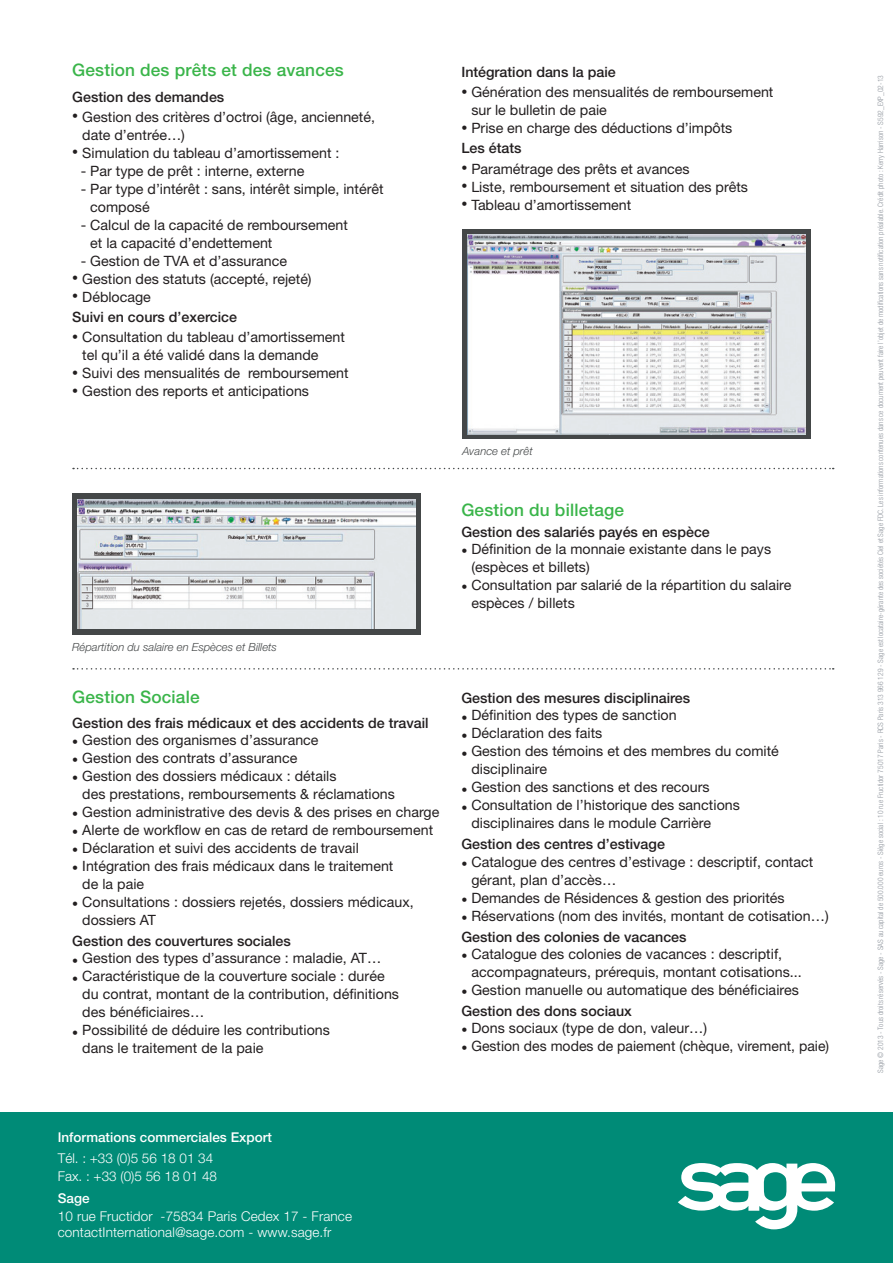
<style>
.page{position:relative;width:893px;height:1263px;background:#fff}
.page>*{position:absolute;margin:0;border:0;box-sizing:border-box;transform-origin:0 0}
.txt_retrait{font:500 17.25px "Helvetica Neue";letter-spacing:.01em;color:#3ab54a}
.txt_retrait-2{font:14.25px/18px "Helvetica Neue";letter-spacing:.005em;color:#231f20}
.txt_retrait-3{font:500 14.25px "Helvetica Neue";color:#231f20}
.t1{font:300 13.5px/16.2px "Helvetica Neue";letter-spacing:.01em;color:#fff}
.t2{font:500 13.5px "Helvetica Neue";color:#fff}
.txt_retrait-4{font:italic 300 11.25px "Helvetica Neue";color:#444748}
.t3{font:300 condensed 7.5px "Helvetica Neue";letter-spacing:.005em;color:#8f959d}
.s1{font-size:12px}
</style>
<div class="page">
<div style="left:0;top:1112px;width:893px;height:151px;background:#008b77"></div>
<svg style="left:678px;top:1163px;width:157px;height:66px"></svg>
<svg style="left:73px;top:468px;width:761px;height:1px"></svg>
<svg style="left:73px;top:668px;width:761px;height:1px"></svg>
<div style="left:462px;top:229px;width:349px;height:210px;background:linear-gradient(to right,#444748,#444748)"></div>
<img style="left:467px;top:235px;width:338px;height:199px">
<svg style="left:72px;top:494px;width:349px;height:141px;background:#585b5c"></svg>
<img style="left:77px;top:500px;width:338px;height:128px">
<p class="txt_retrait" style="left:72px;top:60px;width:273px">Gestion des prêts et des avances</p>
<p class="txt_retrait-3" style="left:72px;top:88px;width:154px">Gestion des demandes</p>
<p class="txt_retrait-2" style="left:82px;top:107px;width:294px;text-indent:-10px"><span class="s1">•</span> Gestion des critères d’octroi (âge, ancienneté, date d’entrée…)</p>
<p class="txt_retrait-2" style="left:72px;top:143px;width:269px"><span class="s1">•</span> Simulation du tableau d’amortissement :</p>
<p class="txt_retrait-2" style="left:81px;top:161px;width:225px">- Par type de prêt : interne, externe</p>
<p class="txt_retrait-2" style="left:90px;top:179px;width:295px;text-indent:-10px">- Par type d’intérêt : sans, intérêt simple, intérêt composé</p>
<p class="txt_retrait-2" style="left:90px;top:215px;width:259px;text-indent:-10px">- Calcul de la capacité de remboursement et la capacité d’endettement</p>
<p class="txt_retrait-2" style="left:81px;top:251px;width:208px">- Gestion de TVA et d’assurance</p>
<p class="txt_retrait-2" style="left:72px;top:269px;width:241px"><span class="s1">•</span> Gestion des statuts (accepté, rejeté)</p>
<p class="txt_retrait-2" style="left:72px;top:287px;width:80px"><span class="s1">•</span> Déblocage</p>
<p class="txt_retrait-3" style="left:72px;top:308px;width:166px">Suivi en cours d’exercice</p>
<p class="txt_retrait-2" style="left:82px;top:328px;width:264px;text-indent:-10px"><span class="s1">•</span> Consultation du tableau d’amortissement tel qu’il a été validé dans la demande</p>
<p class="txt_retrait-2" style="left:72px;top:364px;width:278px"><span class="s1">•</span> Suivi des mensualités de remboursement</p>
<p class="txt_retrait-2" style="left:72px;top:382px;width:238px"><span class="s1">•</span> Gestion des reports et anticipations</p>
<p class="txt_retrait-4" style="left:72px;top:640px;width:206px">Répartition du salaire en Espèces et Billets</p>
<p class="txt_retrait" style="left:72px;top:686px;width:129px">Gestion Sociale</p>
<p class="txt_retrait-3" style="left:72px;top:714px;width:358px">Gestion des frais médicaux et des accidents de travail</p>
<p class="txt_retrait-2" style="left:72px;top:731px;width:248px"><sub>•</sub> Gestion des organismes d’assurance</p>
<p class="txt_retrait-2" style="left:72px;top:749px;width:226px"><sub>•</sub> Gestion des contrats d’assurance</p>
<p class="txt_retrait-2" style="left:82px;top:767px;width:314px;text-indent:-10px"><sub>•</sub> Gestion des dossiers médicaux : détails<br>des prestations, remboursements &amp; réclamations</p>
<p class="txt_retrait-2" style="left:72px;top:803px;width:368px"><sub>•</sub> Gestion administrative des devis &amp; des prises en charge</p>
<p class="txt_retrait-2" style="left:72px;top:821px;width:362px"><sub>•</sub> Alerte de workflow en cas de retard de remboursement</p>
<p class="txt_retrait-2" style="left:72px;top:839px;width:288px"><sub>•</sub> Déclaration et suivi des accidents de travail</p>
<p class="txt_retrait-2" style="left:82px;top:857px;width:313px;text-indent:-10px"><sub>•</sub> Intégration des frais médicaux dans le traitement de la paie</p>
<p class="txt_retrait-2" style="left:82px;top:893px;width:333px;text-indent:-10px"><sub>•</sub> Consultations : dossiers rejetés, dossiers médicaux, dossiers AT</p>
<p class="txt_retrait-3" style="left:72px;top:932px;width:220px">Gestion des couvertures sociales</p>
<p class="txt_retrait-2" style="left:72px;top:949px;width:311px"><sub>•</sub> Gestion des types d’assurance : maladie, AT…</p>
<p class="txt_retrait-2" style="left:82px;top:967px;width:318px;text-indent:-10px"><sub>•</sub> Caractéristique de la couverture sociale : durée du contrat, montant de la contribution, définitions des bénéficiaires…</p>
<p class="txt_retrait-2" style="left:82px;top:1021px;width:249px;text-indent:-10px"><sub>•</sub> Possibilité de déduire les contributions dans le traitement de la paie</p>
<p class="txt_retrait-3" style="left:461px;top:64px;width:156px">Intégration dans la paie</p>
<p class="txt_retrait-2" style="left:471px;top:83px;width:303px;text-indent:-10px"><span class="s1">•</span> Génération des mensualités de remboursement sur le bulletin de paie</p>
<p class="txt_retrait-2" style="left:461px;top:119px;width:272px"><span class="s1">•</span> Prise en charge des déductions d’impôts</p>
<p class="txt_retrait-3" style="left:461px;top:140px;width:62px">Les états</p>
<p class="txt_retrait-2" style="left:461px;top:159px;width:230px"><span class="s1">•</span> Paramétrage des prêts et avances</p>
<p class="txt_retrait-2" style="left:461px;top:177px;width:288px"><span class="s1">•</span> Liste, remboursement et situation des prêts</p>
<p class="txt_retrait-2" style="left:461px;top:195px;width:171px"><span class="s1">•</span> Tableau d’amortissement</p>
<p class="txt_retrait-4" style="left:462px;top:444px;width:72px">Avance et prêt</p>
<p class="txt_retrait" style="left:461px;top:499px;width:164px">Gestion du billetage</p>
<p class="txt_retrait-3" style="left:461px;top:523px;width:250px">Gestion des salariés payés en espèce</p>
<p class="txt_retrait-2" style="left:471px;top:539px;width:301px;text-indent:-10px"><sub>•</sub> Définition de la monnaie existante dans le pays (espèces et billets)</p>
<p class="txt_retrait-2" style="left:471px;top:575px;width:321px;text-indent:-10px"><sub>•</sub> Consultation par salarié de la répartition du salaire espèces / billets</p>
<p class="txt_retrait-3" style="left:461px;top:690px;width:230px">Gestion des mesures disciplinaires</p>
<p class="txt_retrait-2" style="left:461px;top:706px;width:217px"><sub>•</sub> Définition des types de sanction</p>
<p class="txt_retrait-2" style="left:461px;top:724px;width:142px"><sub>•</sub> Déclaration des faits</p>
<p class="txt_retrait-2" style="left:471px;top:742px;width:309px;text-indent:-10px"><sub>•</sub> Gestion des témoins et des membres du comité disciplinaire</p>
<p class="txt_retrait-2" style="left:461px;top:778px;width:250px"><sub>•</sub> Gestion des sanctions et des recours</p>
<p class="txt_retrait-2" style="left:471px;top:796px;width:270px;text-indent:-10px"><sub>•</sub> Consultation de l’historique des sanctions disciplinaires dans le module Carrière</p>
<p class="txt_retrait-3" style="left:461px;top:836px;width:205px">Gestion des centres d’estivage</p>
<p class="txt_retrait-2" style="left:471px;top:852px;width:343px;text-indent:-10px"><sub>•</sub> Catalogue des centres d’estivage : descriptif, contact gérant, plan d’accès…</p>
<p class="txt_retrait-2" style="left:461px;top:888px;width:325px"><sub>•</sub> Demandes de Résidences &amp; gestion des priorités</p>
<p class="txt_retrait-2" style="left:461px;top:906px;width:369px"><sub>•</sub> Réservations (nom des invités, montant de cotisation…)</p>
<p class="txt_retrait-3" style="left:461px;top:928px;width:227px">Gestion des colonies de vacances</p>
<p class="txt_retrait-2" style="left:471px;top:944px;width:332px;text-indent:-10px"><sub>•</sub> Catalogue des colonies de vacances : descriptif, accompagnateurs, prérequis, montant cotisations...</p>
<p class="txt_retrait-2" style="left:461px;top:980px;width:339px"><sub>•</sub> Gestion manuelle ou automatique des bénéficiaires</p>
<p class="txt_retrait-3" style="left:461px;top:1002px;width:172px">Gestion des dons sociaux</p>
<p class="txt_retrait-2" style="left:461px;top:1018px;width:247px"><sub>•</sub> Dons sociaux (type de don, valeur…)</p>
<p class="txt_retrait-2" style="left:461px;top:1036px;width:369px"><sub>•</sub> Gestion des modes de paiement (chèque, virement, paie)</p>
<p class="t2" style="left:58px;top:1129px;width:216px">Informations commerciales Export</p>
<p class="t1" style="left:58px;top:1150px;width:157px">Tél. : +33 (0)5 56 18 01 34</p>
<p class="t1" style="left:58px;top:1168px;width:161px">Fax. : +33 (0)5 56 18 01 48</p>
<p class="t2" style="left:58px;top:1190px;width:33px">Sage</p>
<p class="t1" style="left:58px;top:1208px;width:296px">10 rue Fructidor -75834 Paris Cedex 17 - France contactInternational@sage.com - www.sage.fr</p>
<p class="t3" style="left:876px;top:1073px;width:999px;rotate:-90deg">Sage © 2013 - Tous droits réservés - Sage - SAS au capital de 500.000 euros - Siège social : 10 rue Fructidor 75017 Paris - RCS Paris 313 966 129 - Sage est locataire-gérante des sociétés Ciel et Sage FDC. Les informations contenues dans ce document peuvent faire l’objet de modifications sans notification préalable. Crédit photo : Kerry Harrison - S592_EXP_02-13</p>
</div>
